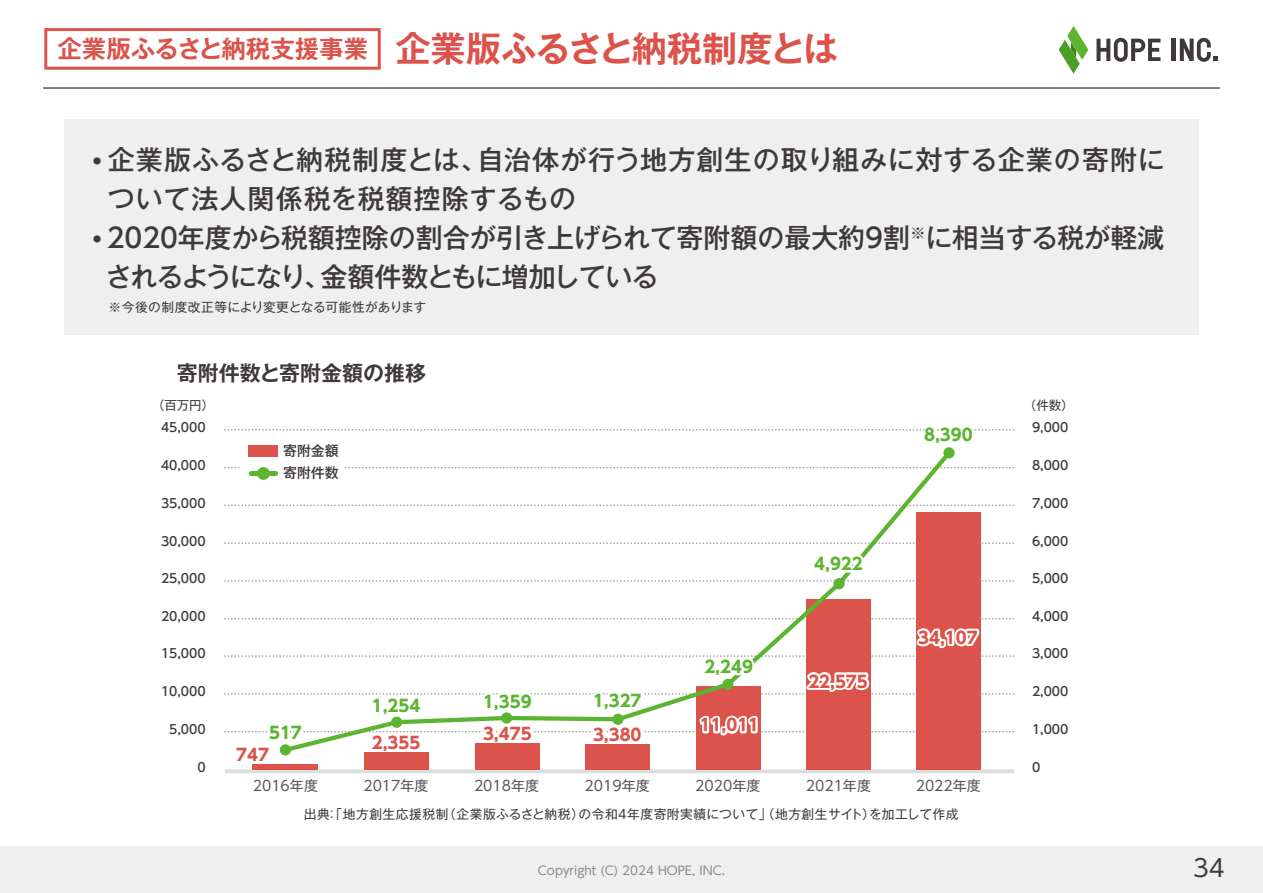
<style>
.page{position:relative;width:1263px;height:893px;background:#fff}
.page>*{position:absolute;margin:0;border:0;box-sizing:border-box;transform-origin:0 0}
.t1{font:500 27px/39px "Gothic MB101 Pro";color:#3e3a39}
.t2{font:500 27px/39px "Gothic MB101 Pro";letter-spacing:.035em;color:#3e3a39}
.t3{font:700 24.45px "Gothic MB101 Pro De";color:#db534a}
.t4{font:24px "UD Shin Go Pro";color:#3e3a39}
.t5{font:700 21px "Gothic MB101 Pro De";color:#3e3a39}
.t6{font:700 16.5px "UD Shin Go Pro";color:#db534a}
.t7{font:700 16.5px "UD Shin Go Pro";color:#5cb531}
.t8{font:14.1px "UD Shin Go Pro";color:#595757}
.t9{font:500 13.95px/22.4px "Gothic MB101 Pro";color:#3e3a39}
.t10{font:12.75px "Gothic MB101 Pro";letter-spacing:.035em;color:#3e3a39}
.t11{font:12.75px "Gothic MB101 Pro";letter-spacing:.01em;color:#3e3a39}
.t12{font:500 12.45px "UD Shin Go Pro";color:#3e3a39}
.t13{font:12.45px "Gothic MB101 Pro";color:#3e3a39}
.t14{font:12px "UD Shin Go Pro";color:#89898a}
.s1{font-size:35.25px}
.s2{font-family:"UD Shin Go Pro"}
.s3{font-family:"Gothic MB101 Pro"}
</style>
<div class="page">
<div style="left:0;top:846px;width:1263px;height:47px;background:#efeff0"></div>
<div style="left:64px;top:119px;width:1134px;height:215px;background:#efeff0"></div>
<hr style="left:43px;top:87px;width:1177px;height:2px;background:#595757">
<svg style="left:1059px;top:26px;width:29px;height:48px"></svg>
<svg style="left:1096px;top:38px;width:64px;height:24px"></svg>
<hr style="left:1171px;top:39px;width:4px;height:22px;background:#3e3a39">
<svg style="left:1180px;top:38px;width:37px;height:24px"></svg>
<svg style="left:44px;top:28px;width:337px;height:42px"></svg>
<svg style="left:225px;top:769px;width:789px;height:4px;background:#ddcac9"></svg>
<svg style="left:225px;top:618px;width:789px;height:1px"></svg>
<svg style="left:225px;top:542px;width:789px;height:2px"></svg>
<svg style="left:225px;top:505px;width:789px;height:1px"></svg>
<svg style="left:225px;top:467px;width:789px;height:1px"></svg>
<div style="left:806px;top:599px;width:65px;height:170px;background:#db534a"></div>
<div style="left:696px;top:686px;width:65px;height:83px;background:#db534a"></div>
<div style="left:253px;top:764px;width:65px;height:5px;background:#db534a"></div>
<svg style="left:280px;top:447px;width:675px;height:178px"></svg>
<svg style="left:225px;top:552px;width:789px;height:30px"></svg>
<div style="left:916px;top:512px;width:64px;height:257px;background:#db534a"></div>
<svg style="left:225px;top:625px;width:789px;height:140px"></svg>
<div style="left:722px;top:679px;width:11px;height:11px;background:#5cb531;border-radius:50%"></div>
<div style="left:833px;top:578px;width:12px;height:11px;background:#5cb531;border-radius:50%"></div>
<svg style="left:225px;top:429px;width:789px;height:2px"></svg>
<div style="left:943px;top:447px;width:12px;height:11px;background:#5cb531;border-radius:50%"></div>
<div style="left:241px;top:434px;width:102px;height:53px;background:#fff"></div>
<div style="left:249px;top:445px;width:29px;height:12px;background:#db534a"></div>
<div style="left:251px;top:471px;width:25px;height:5px;background:#5cb531"></div>
<div style="left:257px;top:467px;width:13px;height:13px;background:#5cb531;border-radius:50%"></div>
<div style="left:585px;top:744px;width:64px;height:25px;background:#db534a"></div>
<div style="left:475px;top:743px;width:64px;height:26px;background:#db534a"></div>
<div style="left:364px;top:752px;width:64px;height:17px;background:#db534a"></div>
<h2 class="t3" style="left:57px;top:29px;width:782px">企業版ふるさと納税支援事業 <span class="s1">企業版ふるさと納税制度とは</span></h2>
<h1 class="t2" style="left:108px;top:137px;width:1058px;text-indent:-14px"><sup>●</sup> 企業版ふるさと納税制度とは、自治体が行う地方創生の取り組みに対する企業の寄附について法人関係税を税額控除するもの</h1>
<h1 class="t1" style="left:105px;top:215px;width:1061px;text-indent:-12px"><sup>●</sup> <span class="s2">2020</span>年度から税額控除の割合が引き上げられて寄附額の最大約<span class="s2">9</span>割<sup>※</sup>に相当する税が軽減されるようになり、金額件数ともに増加している</h1>
<p class="t11" style="left:109px;top:296px;width:319px">※今後の制度改正等により変更となる可能性があります</p>
<h3 class="t5" style="left:177px;top:356px;width:251px">寄附件数と寄附金額の推移</h3>
<p class="t13" style="left:152px;top:395px;width:63px">（百万円）</p>
<p class="t12" style="left:161px;top:417px;width:46px">45,000</p>
<p class="t12" style="left:161px;top:455px;width:46px">40,000</p>
<p class="t12" style="left:161px;top:493px;width:46px">35,000</p>
<p class="t12" style="left:161px;top:531px;width:46px">30,000</p>
<p class="t12" style="left:161px;top:568px;width:46px">25,000</p>
<p class="t12" style="left:161px;top:606px;width:46px">20,000</p>
<p class="t12" style="left:161px;top:644px;width:46px">15,000</p>
<p class="t12" style="left:161px;top:681px;width:46px">10,000</p>
<p class="t12" style="left:169px;top:719px;width:38px">5,000</p>
<p class="t12" style="left:197px;top:757px;width:10px">0</p>
<p class="t9" style="left:283px;top:438px;width:57px">寄附金額寄附件数</p>
<h3 class="t7" style="left:269px;top:719px;width:34px">517</h3>
<h3 class="t6" style="left:236px;top:741px;width:34px">747</h3>
<h3 class="t7" style="left:372px;top:693px;width:50px">1,254</h3>
<h3 class="t6" style="left:372px;top:729px;width:50px">2,355</h3>
<h3 class="t7" style="left:483px;top:688px;width:50px">1,359</h3>
<h3 class="t7" style="left:593px;top:687px;width:50px">1,327</h3>
<h3 class="t6" style="left:483px;top:720px;width:50px">3,475</h3>
<h3 class="t6" style="left:593px;top:721px;width:50px">3,380</h3>
<h3 class="t7" style="left:704px;top:653px;width:50px">2,249</h3>
<h3 class="t6" style="left:700px;top:712px;width:61px">11,011</h3>
<h3 class="t7" style="left:814px;top:551px;width:50px">4,922</h3>
<h3 class="t6" style="left:808px;top:668px;width:61px">22,575</h3>
<p class="t8" style="left:253px;top:774px;width:67px">2016<span class="s3">年度</span></p>
<p class="t8" style="left:363px;top:774px;width:67px">2017<span class="s3">年度</span></p>
<p class="t8" style="left:474px;top:774px;width:67px">2018<span class="s3">年度</span></p>
<p class="t8" style="left:585px;top:774px;width:67px">2019<span class="s3">年度</span></p>
<p class="t8" style="left:695px;top:774px;width:67px">2020<span class="s3">年度</span></p>
<p class="t8" style="left:806px;top:774px;width:67px">2021<span class="s3">年度</span></p>
<h3 class="t7" style="left:924px;top:422px;width:50px">8,390</h3>
<h3 class="t6" style="left:918px;top:624px;width:61px">34,107</h3>
<p class="t8" style="left:916px;top:774px;width:67px">2022<span class="s3">年度</span></p>
<p class="t10" style="left:304px;top:804px;width:656px">出典：「地方創生応援税制（企業版ふるさと納税）の令和<span class="s2">4</span>年度寄附実績について」（地方創生サイト）を加工して作成</p>
<p class="t13" style="left:1024px;top:395px;width:51px">（件数）</p>
<p class="t12" style="left:1032px;top:417px;width:38px">9,000</p>
<p class="t12" style="left:1032px;top:455px;width:38px">8,000</p>
<p class="t12" style="left:1032px;top:493px;width:38px">7,000</p>
<p class="t12" style="left:1032px;top:531px;width:38px">6,000</p>
<p class="t12" style="left:1032px;top:568px;width:38px">5,000</p>
<p class="t12" style="left:1032px;top:606px;width:38px">4,000</p>
<p class="t12" style="left:1032px;top:644px;width:38px">3,000</p>
<p class="t12" style="left:1032px;top:681px;width:38px">2,000</p>
<p class="t12" style="left:1032px;top:719px;width:38px">1,000</p>
<p class="t12" style="left:1032px;top:757px;width:10px">0</p>
<p class="t14" style="left:538px;top:860px;width:188px">Copyright (C) 2024 HOPE, INC.</p>
<h3 class="t4" style="left:1193px;top:848px;width:33px">34</h3>
</div>
